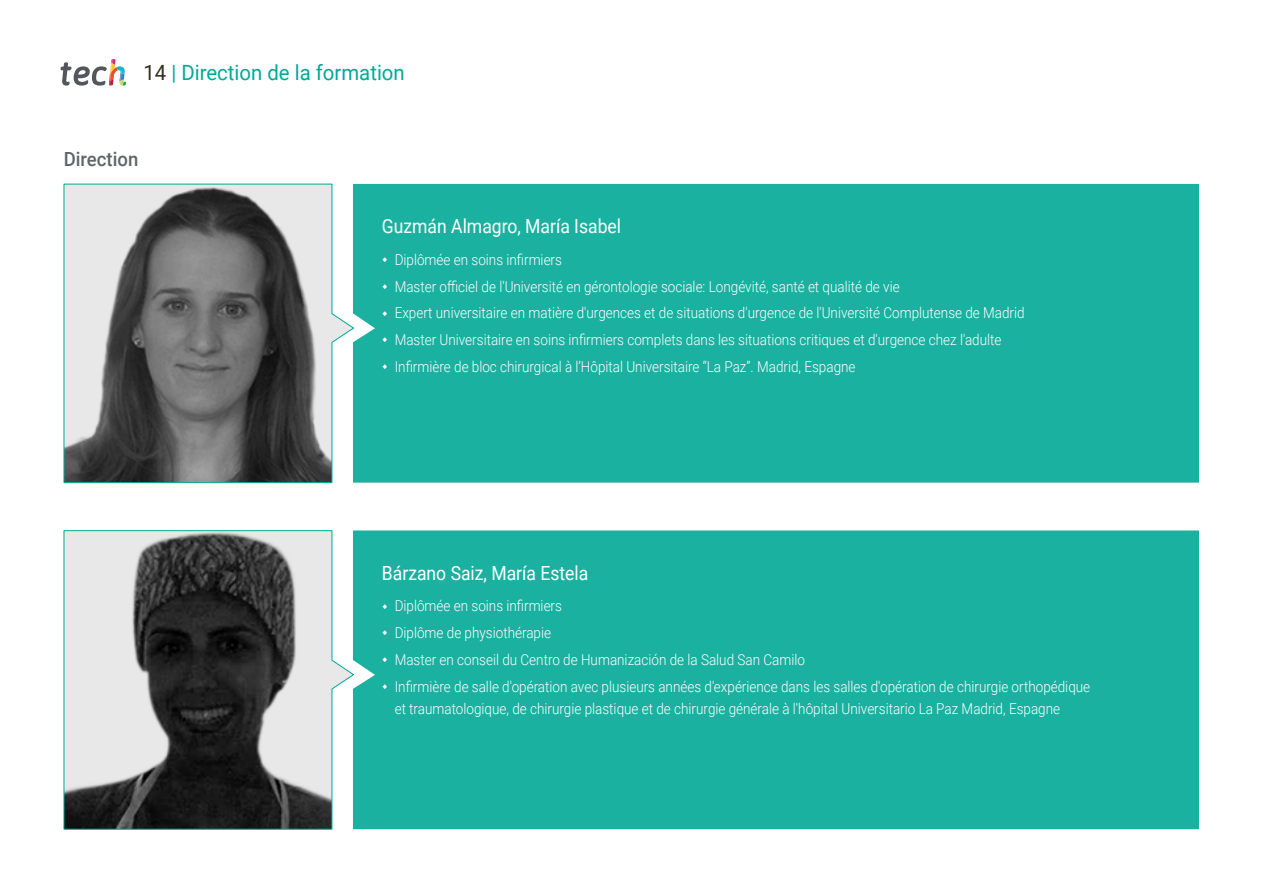
<style>
.page{position:relative;width:1263px;height:893px;background:#fff}
.page>*{position:absolute;margin:0;border:0;box-sizing:border-box;transform-origin:0 0}
.t1{font:21px "Roboto";color:#00a996}
.t2{font:19.5px "Roboto";color:#fff;scale:.9 1}
.t3{font:500 19.5px "Roboto";color:#61646a;scale:.95 1}
.t4{font:300 15px/26.7px "Roboto";color:#fff;scale:.9 1}
.s1{color:#312e20}
</style>
<div class="page">
<div style="left:354px;top:530px;width:845px;height:299px;background:#1ab1a0"></div>
<div style="left:354px;top:184px;width:845px;height:299px;background:#1ab1a0"></div>
<svg style="left:64px;top:530px;width:290px;height:300px;background:#828484"></svg>
<svg style="left:64px;top:184px;width:290px;height:299px;background:#858787"></svg>
<svg style="left:61px;top:59px;width:65px;height:27px"></svg>
<svg style="left:383px;top:604px;width:4px;height:5px"></svg>
<svg style="left:383px;top:630px;width:4px;height:5px"></svg>
<svg style="left:383px;top:657px;width:4px;height:5px"></svg>
<svg style="left:383px;top:684px;width:4px;height:5px"></svg>
<svg style="left:383px;top:257px;width:4px;height:5px"></svg>
<svg style="left:383px;top:284px;width:4px;height:5px"></svg>
<svg style="left:383px;top:311px;width:4px;height:5px"></svg>
<svg style="left:383px;top:337px;width:4px;height:5px"></svg>
<svg style="left:383px;top:364px;width:4px;height:5px"></svg>
<h1 class="t1" style="left:144px;top:57px;width:263px"><span class="s1">14</span> | Direction de la formation</h1>
<h2 class="t3" style="left:64px;top:145px;width:80px">Direction</h2>
<h2 class="t2" style="left:382px;top:212px;width:267px">Guzmán Almagro, María Isabel</h2>
<p class="t4" style="left:395px;top:246px;width:701px">Diplômée en soins infirmiers<br>Master officiel de l'Université en gérontologie sociale: Longévité, santé et qualité de vie<br>Expert universitaire en matière d'urgences et de situations d'urgence de l'Université Complutense de Madrid Master Universitaire en soins infirmiers complets dans les situations critiques et d'urgence chez l'adulte Infirmière de bloc chirurgical à l’Hôpital Universitaire “La Paz”. Madrid, Espagne</p>
<h2 class="t2" style="left:382px;top:559px;width:231px">Bárzano Saiz, María Estela</h2>
<p class="t4" style="left:395px;top:592px;width:774px">Diplômée en soins infirmiers<br>Diplôme de physiothérapie<br>Master en conseil du Centro de Humanización de la Salud San Camilo<br>Infirmière de salle d'opération avec plusieurs années d'expérience dans les salles d'opération de chirurgie orthopédique</p>
<p class="t4" style="left:395px;top:695px;width:741px">et traumatologique, de chirurgie plastique et de chirurgie générale à l'hôpital Universitario La Paz Madrid, Espagne</p>
</div>
